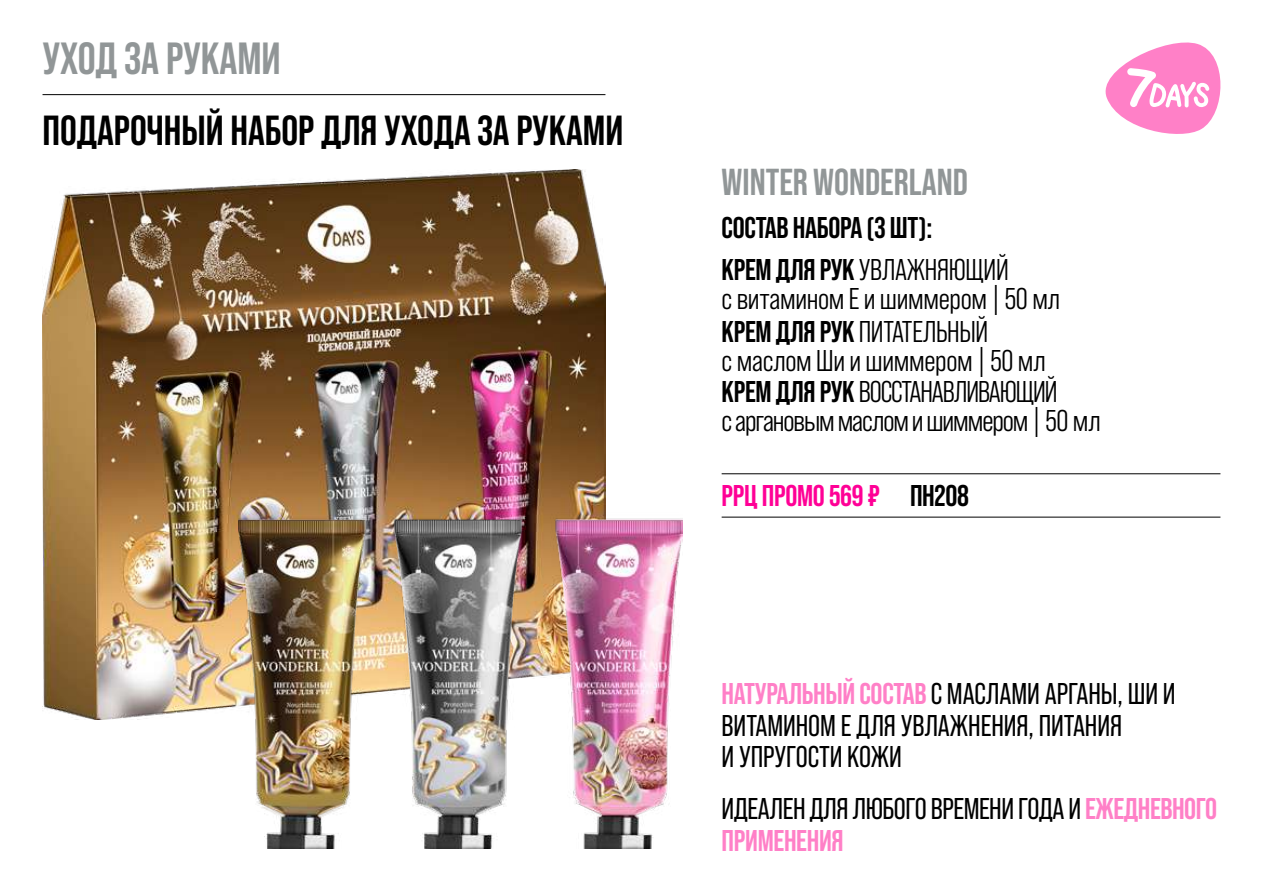
<style>
.page{position:relative;width:1263px;height:893px;background:#fff}
.page>*{position:absolute;margin:0;border:0;box-sizing:border-box;transform-origin:0 0}
.t1{font:700 45px "Bebas Neue Pro";color:#919697}
.t2{font:700 42px "Bebas Neue Pro";color:#000}
.t3{font:700 37.5px "Bebas Neue Pro";color:#919697}
.t4{font:30px/31.5px "Bebas Neue Pro";color:#000}
.t5{font:30px/28.5px "Bebas Neue Pro Middle";letter-spacing:-.01em;color:#000}
.t6{font:30px/28.5px "Bebas Neue Pro Middle";letter-spacing:-.035em;color:#000}
.t7{font:700 30px "Bebas Neue Pro";letter-spacing:-.01em;color:#000}
.t8{font:700 30px "Bebas Neue Pro";letter-spacing:-.01em;color:#ff0096}
.s1{font-family:"Bebas Neue Pro";font-weight:700}
.s2{color:#000}
.s3{font-weight:700;color:#ff80c7}
</style>
<div class="page">
<hr style="left:43px;top:94px;width:562px;height:1px;background:#000">
<hr style="left:722px;top:473px;width:498px;height:1px;background:#000">
<hr style="left:722px;top:517px;width:498px;height:1px;background:#000">
<img style="left:43px;top:169px;width:562px;height:550px">
<img style="left:238px;top:495px;width:444px;height:353px">
<svg style="left:1105px;top:42px;width:116px;height:92px"></svg>
<h1 class="t1" style="left:43px;top:33px;width:240px">УХОД ЗА РУКАМИ</h1>
<h2 class="t2" style="left:43px;top:106px;width:582px">ПОДАРОЧНЫЙ НАБОР ДЛЯ УХОДА ЗА РУКАМИ</h2>
<p class="t3" style="left:722px;top:161px;width:248px">WINTER WONDERLAND</p>
<p class="t7" style="left:722px;top:210px;width:212px">СОСТАВ НАБОРА (3 ШТ):</p>
<p class="t5" style="left:722px;top:256px;width:340px"><span class="s1">КРЕМ ДЛЯ РУК</span> УВЛАЖНЯЮЩИЙ<br>с витамином Е и шиммером | 50 мл</p>
<p class="t5" style="left:722px;top:317px;width:326px"><span class="s1">КРЕМ ДЛЯ РУК</span> ПИТАТЕЛЬНЫЙ<br>с маслом Ши и шиммером | 50 мл</p>
<p class="t6" style="left:722px;top:378px;width:381px"><span class="s1">КРЕМ ДЛЯ РУК</span> ВОССТАНАВЛИВАЮЩИЙ<br>с аргановым маслом и шиммером | 50 мл</p>
<p class="t8" style="left:722px;top:478px;width:249px">РРЦ ПРОМО 569 ₽ <span class="s2">ПН208</span></p>
<p class="t4" style="left:722px;top:678px;width:455px"><span class="s3">НАТУРАЛЬНЫЙ СОСТАВ</span> С МАСЛАМИ АРГАНЫ, ШИ И<br>ВИТАМИНОМ Е ДЛЯ УВЛАЖНЕНИЯ, ПИТАНИЯ<br>И УПРУГОСТИ КОЖИ</p>
<p class="t4" style="left:722px;top:793px;width:497px">ИДЕАЛЕН ДЛЯ ЛЮБОГО ВРЕМЕНИ ГОДА И <span class="s3">ЕЖЕДНЕВНОГО<br>ПРИМЕНЕНИЯ</span></p>
</div>
